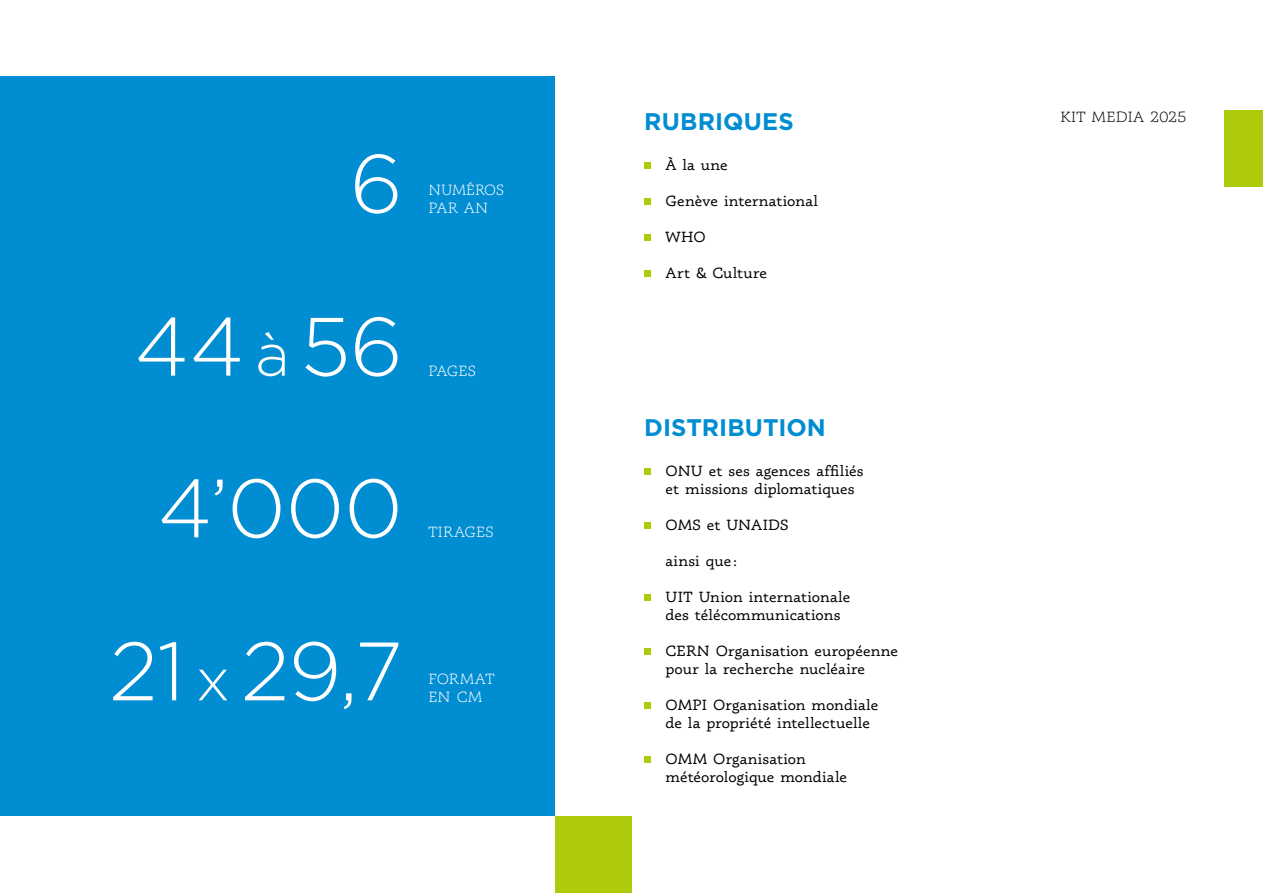
<style>
.page{position:relative;width:1263px;height:893px;background:#fff}
.page>*{position:absolute;margin:0;border:0;box-sizing:border-box;transform-origin:0 0}
.t1{font:300 82.5px "Gotham";letter-spacing:-.005em;color:#fff}
.t2{font:700 24px "Gotham";letter-spacing:.005em;color:#008dd1}
.t3{font:15px/18px "Phoreus Cherokee";letter-spacing:.005em;color:#000}
.t4{font:300 15px/18px "Phoreus Cherokee";color:#fff}
.t5{font:300 15px "Phoreus Cherokee";letter-spacing:.015em;color:#000}
.s1{font-size:60px}
</style>
<div class="page">
<div style="left:0;top:77px;width:554px;height:739px;background:#008dd1"></div>
<div style="left:1225px;top:111px;width:38px;height:76px;background:#afca0b"></div>
<div style="left:644px;top:162px;width:7px;height:7px;background:#afca0b"></div>
<div style="left:644px;top:198px;width:7px;height:7px;background:#afca0b"></div>
<div style="left:644px;top:234px;width:7px;height:7px;background:#afca0b"></div>
<div style="left:644px;top:270px;width:7px;height:7px;background:#afca0b"></div>
<div style="left:644px;top:468px;width:7px;height:7px;background:#afca0b"></div>
<div style="left:644px;top:522px;width:7px;height:7px;background:#afca0b"></div>
<div style="left:644px;top:594px;width:7px;height:7px;background:#afca0b"></div>
<div style="left:644px;top:648px;width:7px;height:7px;background:#afca0b"></div>
<div style="left:644px;top:702px;width:7px;height:7px;background:#afca0b"></div>
<div style="left:644px;top:756px;width:7px;height:7px;background:#afca0b"></div>
<div style="left:555px;top:816px;width:76px;height:77px;background:#afca0b"></div>
<h1 class="t1" style="left:350px;top:131px;width:54px">6</h1>
<p class="t4" style="left:428px;top:181px;width:77px">NUMÉROS<br>PAR AN</p>
<h1 class="t1" style="left:134px;top:294px;width:270px">44 <span class="s1">à</span> 56</h1>
<p class="t4" style="left:428px;top:362px;width:49px">PAGES</p>
<h1 class="t1" style="left:158px;top:456px;width:247px">4’000</h1>
<p class="t4" style="left:428px;top:523px;width:67px">TIRAGES</p>
<h1 class="t1" style="left:109px;top:619px;width:295px">21 <span class="s1">x</span> 29,7</h1>
<p class="t4" style="left:428px;top:669px;width:68px">FORMAT<br>EN CM</p>
<h2 class="t2" style="left:644px;top:105px;width:151px">RUBRIQUES</h2>
<p class="t3" style="left:665px;top:156px;width:64px">À la une</p>
<p class="t3" style="left:665px;top:192px;width:154px">Genève international</p>
<p class="t3" style="left:665px;top:228px;width:42px">WHO</p>
<p class="t3" style="left:665px;top:264px;width:103px">Art &amp; Culture</p>
<h2 class="t2" style="left:644px;top:412px;width:183px">DISTRIBUTION</h2>
<p class="t3" style="left:665px;top:462px;width:200px">ONU et ses agences affiliés et missions diplomatiques</p>
<p class="t3" style="left:665px;top:516px;width:125px">OMS et UNAIDS</p>
<p class="t3" style="left:665px;top:552px;width:73px">ainsi que:</p>
<p class="t3" style="left:665px;top:588px;width:186px">UIT Union internationale des télécommunications</p>
<p class="t3" style="left:665px;top:642px;width:234px">CERN Organisation européenne pour la recherche nucléaire</p>
<p class="t3" style="left:665px;top:696px;width:214px">OMPI Organisation mondiale de la propriété intellectuelle</p>
<p class="t3" style="left:665px;top:750px;width:183px">OMM Organisation météorologique mondiale</p>
<p class="t5" style="left:1060px;top:108px;width:128px">KIT MEDIA 2025</p>
</div>
